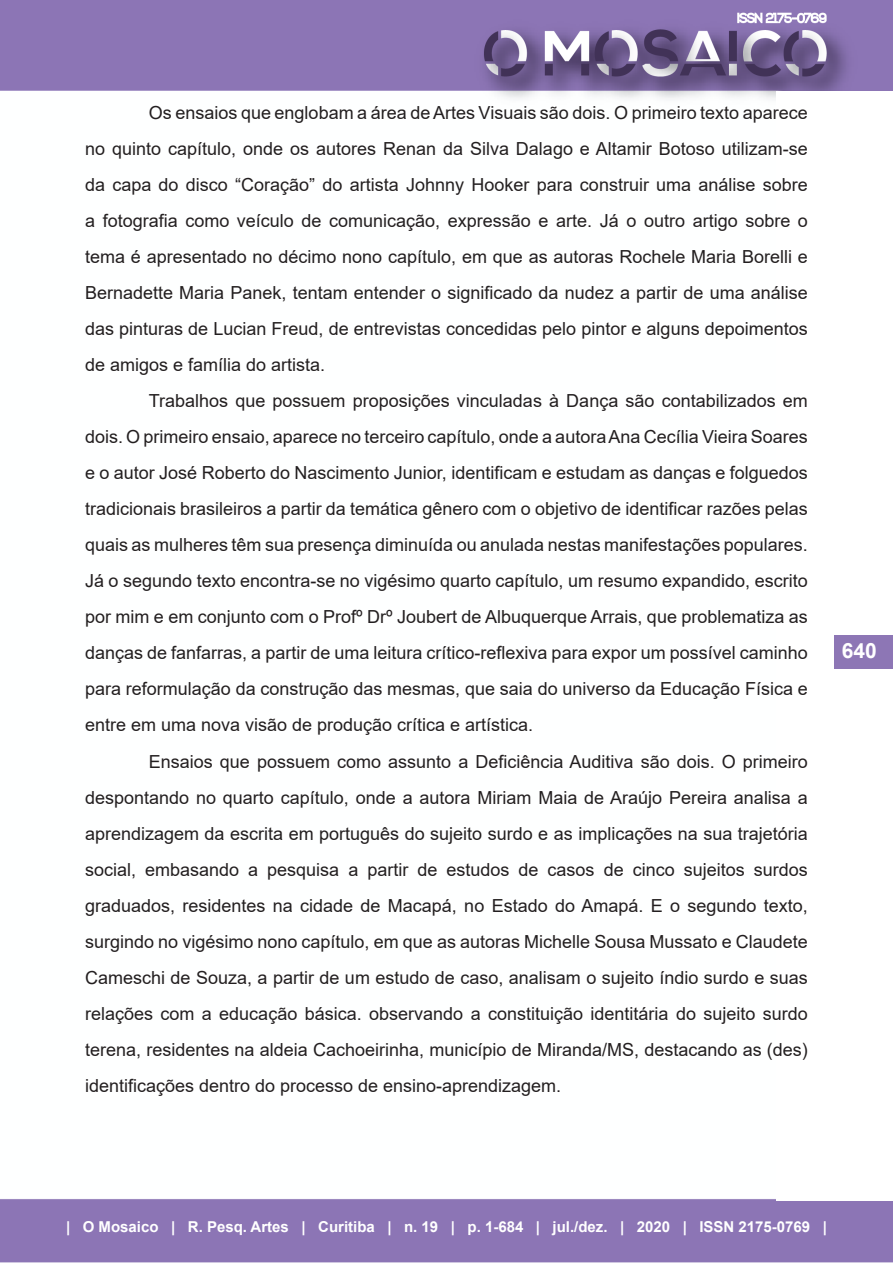
<style>
.page{position:relative;width:893px;height:1263px;background:#fff}
.page>*{position:absolute;margin:0;border:0;box-sizing:border-box;transform-origin:0 0}
.t1{font:700 21px "Arial";color:#fff}
.Corpo{font:18px/36px "Arial";color:#231f20;text-align:justify}
.t2{font:700 15px "Arial";color:#fff}
</style>
<div class="page">
<img style="left:0;top:0;width:893px;height:1263px">
<div style="left:777px;top:92px;width:116px;height:1109px;background:#fff"></div>
<div style="left:834px;top:635px;width:59px;height:33px;background:#8d76b5"></div>
<p class="Corpo" style="left:85px;top:95px;width:724px;text-indent:64px">Os ensaios que englobam a área de Artes Visuais são dois. O primeiro texto aparece no quinto capítulo, onde os autores Renan da Silva Dalago e Altamir Botoso utilizam-se da capa do disco “Coração” do artista Johnny Hooker para construir uma análise sobre a fotografia como veículo de comunicação, expressão e arte. Já o outro artigo sobre o tema é apresentado no décimo nono capítulo, em que as autoras Rochele Maria Borelli e Bernadette Maria Panek, tentam entender o significado da nudez a partir de uma análise das pinturas de Lucian Freud, de entrevistas concedidas pelo pintor e alguns depoimentos de amigos e família do artista.</p>
<p class="Corpo" style="left:85px;top:383px;width:724px;text-indent:64px">Trabalhos que possuem proposições vinculadas à Dança são contabilizados em dois. O primeiro ensaio, aparece no terceiro capítulo, onde a autora Ana Cecília Vieira Soares e o autor José Roberto do Nascimento Junior, identificam e estudam as danças e folguedos tradicionais brasileiros a partir da temática gênero com o objetivo de identificar razões pelas quais as mulheres têm sua presença diminuída ou anulada nestas manifestações populares.<br>Já o segundo texto encontra-se no vigésimo quarto capítulo, um resumo expandido, escrito por mim e em conjunto com o Profº Drº Joubert de Albuquerque Arrais, que problematiza as danças de fanfarras, a partir de uma leitura crítico-reflexiva para expor um possível caminho para reformulação da construção das mesmas, que saia do universo da Educação Física e entre em uma nova visão de produção crítica e artística.</p>
<p class="Corpo" style="left:85px;top:743px;width:724px;text-indent:64px">Ensaios que possuem como assunto a Deficiência Auditiva são dois. O primeiro despontando no quarto capítulo, onde a autora Miriam Maia de Araújo Pereira analisa a aprendizagem da escrita em português do sujeito surdo e as implicações na sua trajetória social, embasando a pesquisa a partir de estudos de casos de cinco sujeitos surdos graduados, residentes na cidade de Macapá, no Estado do Amapá. E o segundo texto, surgindo no vigésimo nono capítulo, em que as autoras Michelle Sousa Mussato e Claudete Cameschi de Souza, a partir de um estudo de caso, analisam o sujeito índio surdo e suas relações com a educação básica. observando a constituição identitária do sujeito surdo terena, residentes na aldeia Cachoeirinha, município de Miranda/MS, destacando as (des) identificações dentro do processo de ensino-aprendizagem.</p>
<p class="t1" style="left:842px;top:636px;width:37px">640</p>
<p class="t2" style="left:66px;top:1216px;width:762px">| O Mosaico | R. Pesq. Artes | Curitiba | n. 19 | p. 1-684 | jul./dez. | 2020 | ISSN 2175-0769 |</p>
</div>
